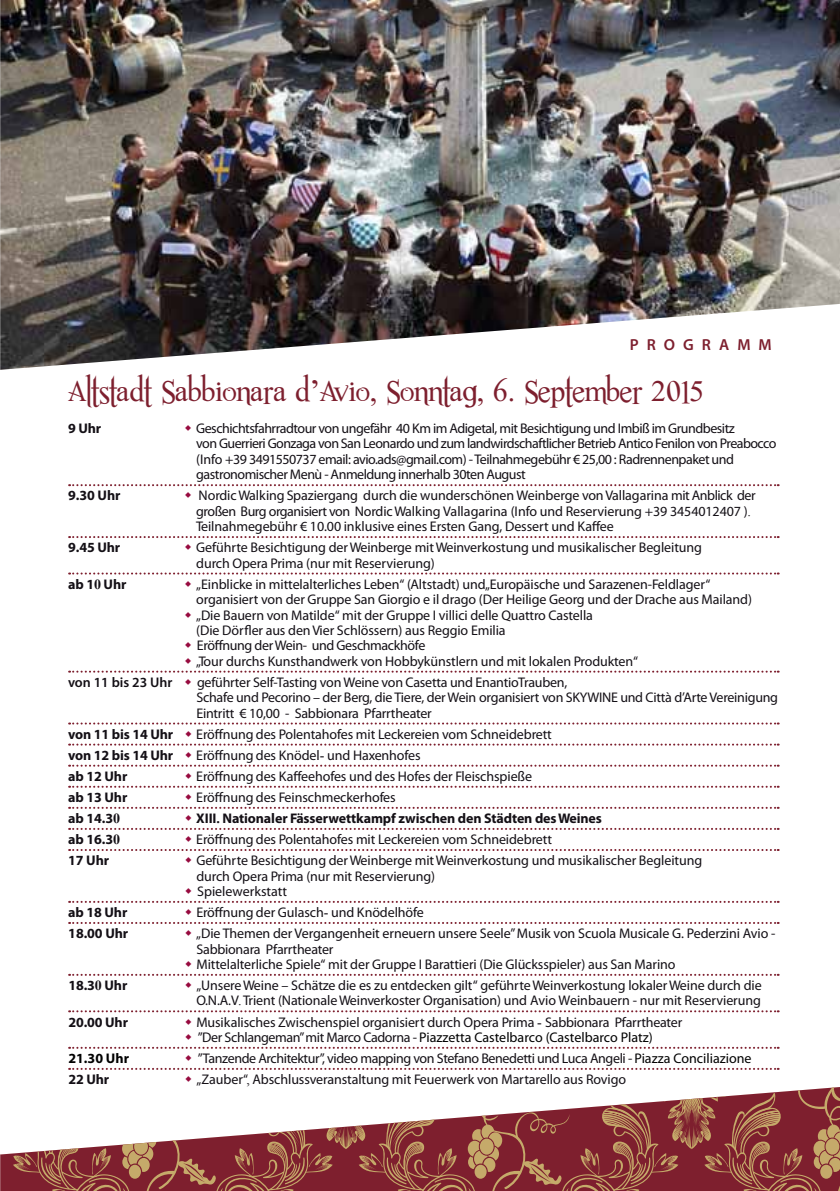
<style>
.page{position:relative;width:840px;height:1191px;background:#fff}
.page>*{position:absolute;margin:0;border:0;box-sizing:border-box;transform-origin:0 0}
.t1{font:30px "Romance Fatal Serif Std";color:#7d1f2e}
.t2{font:600 16px "Myriad Pro";letter-spacing:.5em;color:#7d1f2e}
.t3{font:14px/15.4px "Myriad Pro";letter-spacing:-.005em;color:#141016}
.t4{font:14px/15.4px "Myriad Pro";letter-spacing:-.035em;color:#141016}
.t5{font:700 14px "Myriad Pro";letter-spacing:-.005em;color:#141016}
.t6{font:14px "Myriad Pro";letter-spacing:-.03em;color:#141016}
.t7{font:600 14px "Myriad Pro";color:#141016}
.t8{font:700 14px "Myriad Pro";color:#000}
.s1{font-family:"Times New Roman"}
.s2{color:#000}
</style>
<div class="page">
<img style="left:0;top:0;width:839px;height:370px">
<svg style="left:0;top:1087px;width:839px;height:104px"></svg>
<svg style="left:69px;top:484px;width:709px;height:2px"></svg>
<svg style="left:69px;top:536px;width:709px;height:2px"></svg>
<svg style="left:69px;top:572px;width:709px;height:2px"></svg>
<svg style="left:69px;top:670px;width:709px;height:2px"></svg>
<svg style="left:69px;top:722px;width:709px;height:2px"></svg>
<svg style="left:69px;top:743px;width:709px;height:2px"></svg>
<svg style="left:69px;top:764px;width:709px;height:2px"></svg>
<svg style="left:69px;top:785px;width:709px;height:2px"></svg>
<svg style="left:69px;top:807px;width:709px;height:2px"></svg>
<svg style="left:69px;top:828px;width:709px;height:2px"></svg>
<svg style="left:69px;top:849px;width:709px;height:2px"></svg>
<svg style="left:69px;top:901px;width:709px;height:2px"></svg>
<svg style="left:69px;top:922px;width:709px;height:2px"></svg>
<svg style="left:69px;top:973px;width:709px;height:2px"></svg>
<svg style="left:69px;top:1010px;width:709px;height:2px"></svg>
<svg style="left:69px;top:1046px;width:709px;height:2px"></svg>
<svg style="left:69px;top:1067px;width:709px;height:2px"></svg>
<p class="t2" style="left:629px;top:336px;width:143px">PROGRAMM</p>
<h1 class="t1" style="left:68px;top:374px;width:636px">Altstadt Sabbionara d’Avio, Sonntag, 6. September 2015</h1>
<p class="t5" style="left:68px;top:420px;width:35px">9 Uhr</p>
<p class="t4" style="left:196px;top:421px;width:581px">Geschichtsfahrradtour von ungefähr 40 Km im Adigetal, mit Besichtigung und Imbiß im Grundbesitz<br>von Guerrieri Gonzaga von San Leonardo und zum landwirdschaftlicher Betrieb Antico Fenilon von Preabocco (Info +39 3491550737 email: avio.ads@gmail.com) - Teilnahmegebühr € 25,00 : Radrennenpaket und gastronomischer Menù - Anmeldung innerhalb 30ten August</p>
<p class="t5" style="left:68px;top:488px;width:54px">9.30 Uhr</p>
<p class="t3" style="left:196px;top:488px;width:560px">Nordic Walking Spaziergang durch die wunderschönen Weinberge von Vallagarina mit Anblick der großen Burg organisiert von Nordic Walking Vallagarina (Info und Reservierung +39 3454012407 )<span class="s1">.<br></span>Teilnahmegebühr € 10.00 inklusive eines Ersten Gang, Dessert und Kaffee</p>
<p class="t5" style="left:68px;top:539px;width:54px">9.45 Uhr</p>
<p class="t3" style="left:196px;top:540px;width:507px">Geführte Besichtigung der Weinberge mit Weinverkostung und musikalischer Begleitung durch Opera Prima (nur mit Reservierung)</p>
<p class="t5" style="left:68px;top:576px;width:60px">ab 1<span class="s1">0</span> Uhr</p>
<p class="t3" style="left:196px;top:576px;width:557px">„Einblicke in mittelalterliches Leben“ (Altstadt) und „Europäische und Sarazenen-Feldlager“ organisiert von der Gruppe San Giorgio e il drago (Der Heilige Georg und der Drache aus Mailand) „Die Bauern von Matilde“ mit der Gruppe I villici delle Quattro Castella<br>(Die Dörfler aus den Vier Schlössern) aus Reggio Emilia<br>Eröffnung der Wein- und Geschmackhöfe<br>„Tour durchs Kunsthandwerk von Hobbykünstlern und mit lokalen Produkten“</p>
<p class="t7" style="left:68px;top:674px;width:106px">von 11 bis 23 Uhr</p>
<p class="t3" style="left:196px;top:674px;width:583px">geführter Self-Tasting von Weine von Casetta und EnantioTrauben,<br>Schafe und Pecorino – der Berg, die Tiere, der Wein organisiert von SKYWINE und Città d’Arte Vereinigung<br>Eintritt € 10,00 - Sabbionara Pfarrtheater</p>
<p class="t5" style="left:68px;top:726px;width:106px">von 11 bis 14 Uhr</p>
<p class="t3" style="left:196px;top:726px;width:357px">Eröffnung des Polentahofes mit Leckereien vom Schneidebrett</p>
<p class="t5" style="left:68px;top:747px;width:106px">von 12 bis 14 Uhr</p>
<p class="t3" style="left:196px;top:747px;width:226px">Eröffnung des Knödel<span class="s1">-</span> und Haxenhofes</p>
<p class="t5" style="left:68px;top:768px;width:61px">ab 12 Uhr</p>
<p class="t3" style="left:196px;top:768px;width:337px">Eröffnung des Kaffeehofes und des Hofes der Fleischspieße</p>
<p class="t5" style="left:68px;top:789px;width:61px">ab 13 Uhr</p>
<p class="t3" style="left:196px;top:790px;width:201px">Eröffnung des Feinschmeckerhofes</p>
<p class="t5" style="left:68px;top:810px;width:53px">ab 14.3<span class="s1">0</span></p>
<p class="t5" style="left:196px;top:810px;width:407px">XIII<span class="s1">.</span> Nationaler Fässerwettkampf zwischen den Städten des Weines</p>
<p class="t5" style="left:68px;top:831px;width:53px">ab 16.3<span class="s1">0</span></p>
<p class="t3" style="left:196px;top:832px;width:357px">Eröffnung des Polentahofes mit Leckereien vom Schneidebrett</p>
<p class="t5" style="left:68px;top:852px;width:42px">17 Uhr</p>
<p class="t3" style="left:196px;top:853px;width:507px">Geführte Besichtigung der Weinberge mit Weinverkostung und musikalischer Begleitung durch Opera Prima (nur mit Reservierung)<br>Spielewerkstatt</p>
<p class="t5" style="left:68px;top:904px;width:61px">ab 18 Uhr</p>
<p class="t3" style="left:196px;top:905px;width:229px">Eröffnung der Gulasch<span class="s1">-</span> und Knödelhöfe</p>
<p class="t5" style="left:68px;top:925px;width:61px">18.00 Uhr</p>
<p class="t3" style="left:196px;top:926px;width:580px">„Die Themen der Vergangenheit erneuern unsere Seele” Musik von Scuola Musicale G. Pederzini Avio -<br>Sabbionara Pfarrtheater<br>Mittelalterliche Spiele“ mit der Gruppe I Barattieri (Die Glücksspieler) aus San Marino</p>
<p class="t5" style="left:68px;top:977px;width:60px">18.3<span class="s1">0</span> Uhr</p>
<p class="t3" style="left:196px;top:978px;width:566px">„Unsere Weine – Schätze die es zu entdecken gilt“ geführte Weinverkostung lokaler Weine durch die<br>O.N.A.V<span class="s1">.</span> Trient (Nationale Weinverkoster Organisation) und Avio Weinbauern - nur mit Reservierung</p>
<p class="t5" style="left:68px;top:1014px;width:61px">20.00 Uhr</p>
<p class="t3" style="left:196px;top:1014px;width:487px">Musikalisches Zwischenspiel organisiert durch Opera Prima <span class="s1">-</span> Sabbionara Pfarrtheater ”Der Schlangeman” mit Marco Cadorna - <span class="s2">Piazzetta Castelbarco (Castelbarco Platz)</span></p>
<p class="t8" style="left:68px;top:1050px;width:62px">21.30 Uhr</p>
<p class="t6" style="left:198px;top:1050px;width:555px">”Tanzende Architektur”, video mapping von Stefano Benedetti und Luca Angeli - <span class="s2">Piazza Conciliazione</span></p>
<p class="t5" style="left:68px;top:1071px;width:42px">22 Uhr</p>
<p class="t3" style="left:196px;top:1072px;width:431px">„Zauber“<span class="s1">,</span> Abschlussveranstaltung mit Feuerwerk von Martarello aus Rovigo</p>
</div>
